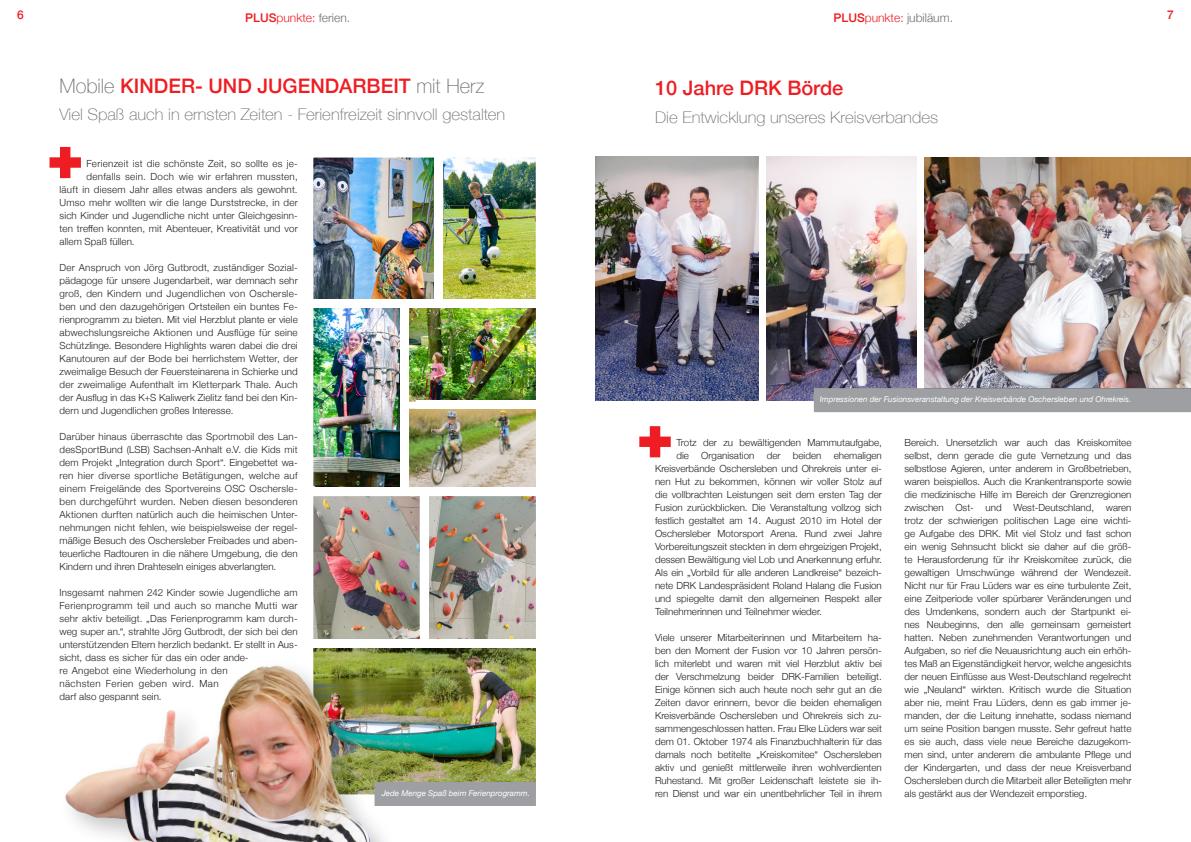
<style>
.page{position:relative;width:1191px;height:842px;background:#fff}
.page>*{position:absolute;margin:0;border:0;box-sizing:border-box;transform-origin:0 0}
.ÜberschriftNormal{font:500 20px "Helvetica Neue";color:#ee1d23}
.ÜberschriftNormal-2{font:100 16px "Helvetica Neue";color:#6c6d70;scale:1.05 1}
._01_Headline_2__neg{font:300 12px "Helvetica Neue";color:#6c6d70}
._01_Headline_2__neg-2{font:300 12px "Helvetica Neue";color:#ee1d23}
.t1{font:500 12px "Helvetica Neue";color:#ee1d23}
.Box{font:300 9.8px/13px "Helvetica Neue";color:#231f20;text-align:justify}
.Fließtext{font:300 9.8px/13px "Helvetica Neue";letter-spacing:.015em;color:#231f20;text-align:justify}
.Bildunterschrift{font:italic 8px "Helvetica Neue";color:#fff}
.s1{font-weight:500}
.s2{color:#6c6d70}
.s3{font-weight:500;color:#ee1d23}
.s4{color:#ee1d23}
.s5{font-weight:100;color:#6c6d70}
</style>
<div class="page">
<img style="left:595px;top:157px;width:163px;height:243px">
<img style="left:766px;top:157px;width:150px;height:243px">
<img style="left:924px;top:157px;width:267px;height:231px">
<svg style="left:49px;top:147px;width:32px;height:31px"></svg>
<img style="left:313px;top:157px;width:223px;height:479px">
<img style="left:313px;top:636px;width:223px;height:146px">
<div style="left:377px;top:785px;width:156px;height:18px;background:#9d9fa2"></div>
<div style="left:374px;top:782px;width:162px;height:24px;border:6px solid #9d9fa2"></div>
<svg style="left:639px;top:426px;width:32px;height:31px"></svg>
<div style="left:817px;top:391px;width:371px;height:18px;background:#9d9fa2"></div>
<div style="left:814px;top:388px;width:377px;height:24px;border:6px solid #9d9fa2"></div>
<div style="left:435px;top:158px;width:8px;height:142px;background:#fff"></div>
<div style="left:313px;top:300px;width:223px;height:8px;background:#fff"></div>
<div style="left:313px;top:488px;width:223px;height:8px;background:#fff"></div>
<div style="left:313px;top:640px;width:223px;height:8px;background:#fff"></div>
<div style="left:420px;top:488px;width:8px;height:160px;background:#fff"></div>
<div style="left:416px;top:401px;width:119px;height:8px;background:#fff"></div>
<div style="left:401px;top:306px;width:8px;height:188px;background:#fff"></div>
<div style="left:58px;top:658px;width:343px;height:184px;background:#231f20;opacity:.26"></div>
<img style="left:58px;top:658px;width:332px;height:184px">
<p class="t1" style="left:17px;top:5px;width:8px">6</p>
<p class="_01_Headline_2__neg-2" style="left:245px;top:8px;width:106px"><span class="s1">PLUS</span>punkte: <span class="s2">ferien.</span></p>
<p class="t1" style="left:1167px;top:5px;width:8px">7</p>
<p class="_01_Headline_2__neg" style="left:833px;top:8px;width:121px"><span class="s3">PLUS</span><span class="s4">punkte:</span> jubiläum.</p>
<p class="ÜberschriftNormal" style="left:60px;top:69px;width:426px"><span class="s5">Mobile</span> KINDER- UND JUGENDARBEIT <span class="s5">mit Herz</span></p>
<p class="ÜberschriftNormal-2" style="left:60px;top:102px;width:426px">Viel Spaß auch in ernsten Zeiten - Ferienfreizeit sinnvoll gestalten</p>
<p class="Fließtext" style="left:87px;top:156px;width:213px">Ferienzeit ist die schönste Zeit, so sollte es je-</p>
<p class="Fließtext" style="left:87px;top:169px;width:213px">denfalls sein. Doch wie wir erfahren mussten,</p>
<p class="Fließtext" style="left:60px;top:182px;width:240px">läuft in diesem Jahr alles etwas anders als gewohnt.</p>
<p class="Fließtext" style="left:60px;top:195px;width:240px">Umso mehr wollten wir die lange Durststrecke, in der</p>
<p class="Fließtext" style="left:60px;top:208px;width:240px">sich Kinder und Jugendliche nicht unter Gleichgesinn-</p>
<p class="Fließtext" style="left:60px;top:221px;width:240px">ten treffen konnten, mit Abenteuer, Kreativität und vor</p>
<p class="Fließtext" style="left:60px;top:234px;width:77px">allem Spaß füllen.</p>
<p class="Fließtext" style="left:60px;top:260px;width:240px">Der Anspruch von Jörg Gutbrodt, zuständiger Sozial&shy;pädagoge für unsere Jugendarbeit, war demnach sehr groß, den Kindern und Jugendlichen von Oschersle&shy;ben und den dazugehörigen Ortsteilen ein buntes Fe&shy;rienprogramm zu bieten. Mit viel Herzblut plante er viele abwechslungsreiche Aktionen und Ausflüge für seine Schützlinge. Besondere Highlights waren dabei die drei Kanutouren auf der Bode bei herrlichstem Wetter, der zweimalige Besuch der Feuersteinarena in Schierke und der zweimalige Aufenthalt im Kletterpark Thale. Auch der Ausflug in das K+S Kaliwerk Zielitz fand bei den Kin&shy;dern und Jugendlichen großes Interesse.</p>
<p class="Fließtext" style="left:60px;top:429px;width:240px">Darüber hinaus überraschte das Sportmobil des Lan&shy;desSportBund (LSB) Sachsen-Anhalt e.V. die Kids mit dem Projekt „Integration durch Sport“. Eingebettet wa&shy;ren hier diverse sportliche Betätigungen, welche auf einem Freigelände des Sportvereins OSC Oschersle&shy;ben durchgeführt wurden. Neben diesen besonderen Aktionen durften natürlich auch die heimischen Unter&shy;nehmungen nicht fehlen, wie beispielsweise der regel&shy;mäßige Besuch des Oschersleber Freibades und aben&shy;teuerliche Radtouren in die nähere Umgebung, die den Kindern und ihren Drahteseln einiges abverlangten.</p>
<p class="Fließtext" style="left:60px;top:585px;width:240px;text-align:left">Insgesamt nahmen 242 Kinder sowie Jugendliche am Ferienprogramm teil und auch so manche Mutti war sehr aktiv beteiligt. „Das Ferienprogramm kam durch&shy;weg super an.“, strahlte Jörg Gutbrodt, der sich bei den unterstützenden Eltern herzlich bedankt. Er stellt in Aus&shy;sicht, dass es sicher für das ein oder ande-<br>re Angebot eine Wiederholung in den<br>nächsten Ferien geben wird. Man<br>darf also gespannt sein.</p>
<p class="Bildunterschrift" style="left:382px;top:787px;width:150px">Jede Menge Spaß beim Ferienprogramm.</p>
<p class="ÜberschriftNormal" style="left:655px;top:72px;width:190px">10 Jahre DRK Börde</p>
<p class="ÜberschriftNormal-2" style="left:655px;top:105px;width:271px">Die Entwicklung unseres Kreisverbandes</p>
<p class="Bildunterschrift" style="left:820px;top:393px;width:313px">Impressionen der Fusionsveranstaltung der Kreisverbände Oschersleben und Ohrekreis.</p>
<p class="Box" style="left:676px;top:435px;width:207px">Trotz der zu bewältigenden Mammutaufgabe, die</p>
<p class="Box" style="left:701px;top:448px;width:55px">Organisation</p>
<p class="Box" style="left:767px;top:448px;width:15px">der</p>
<p class="Box" style="left:793px;top:448px;width:30px">beiden</p>
<p class="Box" style="left:655px;top:448px;width:228px;text-indent:179px">ehemaligen Kreisverbände Oschersleben und Ohrekreis unter ei&shy;nen Hut zu bekommen, können wir voller Stolz auf die vollbrachten Leistungen seit dem ersten Tag der Fusion zurückblicken. Die Veranstaltung vollzog sich festlich gestaltet am 14. August 2010 im Hotel der Oschersleber Motorsport Arena. Rund zwei Jahre Vorbereitungszeit steckten in dem ehrgeizigen Projekt, dessen Bewältigung viel Lob und Anerkennung erfuhr.<br>Als ein „Vorbild für alle anderen Landkreise“ bezeich&shy;nete DRK Landespräsident Roland Halang die Fusion und spiegelte damit den allgemeinen Respekt aller Teilnehmerinnen und Teilnehmer wieder.</p>
<p class="Box" style="left:655px;top:630px;width:228px">Viele unserer Mitarbeiterinnen und Mitarbeitern ha&shy;ben den Moment der Fusion vor 10 Jahren persön&shy;lich miterlebt und waren mit viel Herzblut aktiv bei der Verschmelzung beider DRK-Familien beteiligt.<br>Einige können sich auch heute noch sehr gut an die Zeiten davor erinnern, bevor die beiden ehemaligen Kreisverbände Oschersleben und Ohrekreis sich zu&shy;sammengeschlossen hatten. Frau Elke Lüders war seit dem 01. Oktober 1974 als Finanzbuchhalterin für das damals noch betitelte „Kreiskomitee“ Oschersleben aktiv und genießt mittlerweile ihren wohlverdienten Ruhestand. Mit großer Leidenschaft leistete sie ih&shy;ren Dienst und war ein unentbehrlicher Teil in ihrem</p>
<p class="Box" style="left:904px;top:435px;width:228px">Bereich. Unersetzlich war auch das Kreiskomitee selbst, denn gerade die gute Vernetzung und das selbstlose Agieren, unter anderem in Großbetrieben, waren beispiellos. Auch die Krankentransporte sowie die medizinische Hilfe im Bereich der Grenzregionen zwischen Ost- und West-Deutschland, waren trotz der schwierigen politischen Lage eine wichti&shy;ge Aufgabe des DRK. Mit viel Stolz und fast schon ein wenig Sehnsucht blickt sie daher auf die größ&shy;te Herausforderung für ihr Kreiskomitee zurück, die gewaltigen Umschwünge während der Wendezeit.<br>Nicht nur für Frau Lüders war es eine turbulente Zeit, eine Zeitperiode voller spürbarer Veränderungen und des Umdenkens, sondern auch der Startpunkt ei&shy;nes Neubeginns, den alle gemeinsam gemeistert hatten. Neben zunehmenden Verantwortungen und Aufgaben, so rief die Neuausrichtung auch ein erhöh&shy;tes Maß an Eigenständigkeit hervor, welche angesichts der neuen Einflüsse aus West-Deutschland regelrecht wie „Neuland“ wirkten. Kritisch wurde die Situation aber nie, meint Frau Lüders, denn es gab immer je&shy;manden, der die Leitung innehatte, sodass niemand um seine Position bangen musste. Sehr gefreut hatte es sie auch, dass viele neue Bereiche dazugekom&shy;men sind, unter anderem die ambulante Pflege und der Kindergarten, und dass der neue Kreisverband Oschersleben durch die Mitarbeit aller Beteiligten mehr als gestärkt aus der Wendezeit emporstieg.</p>
</div>
